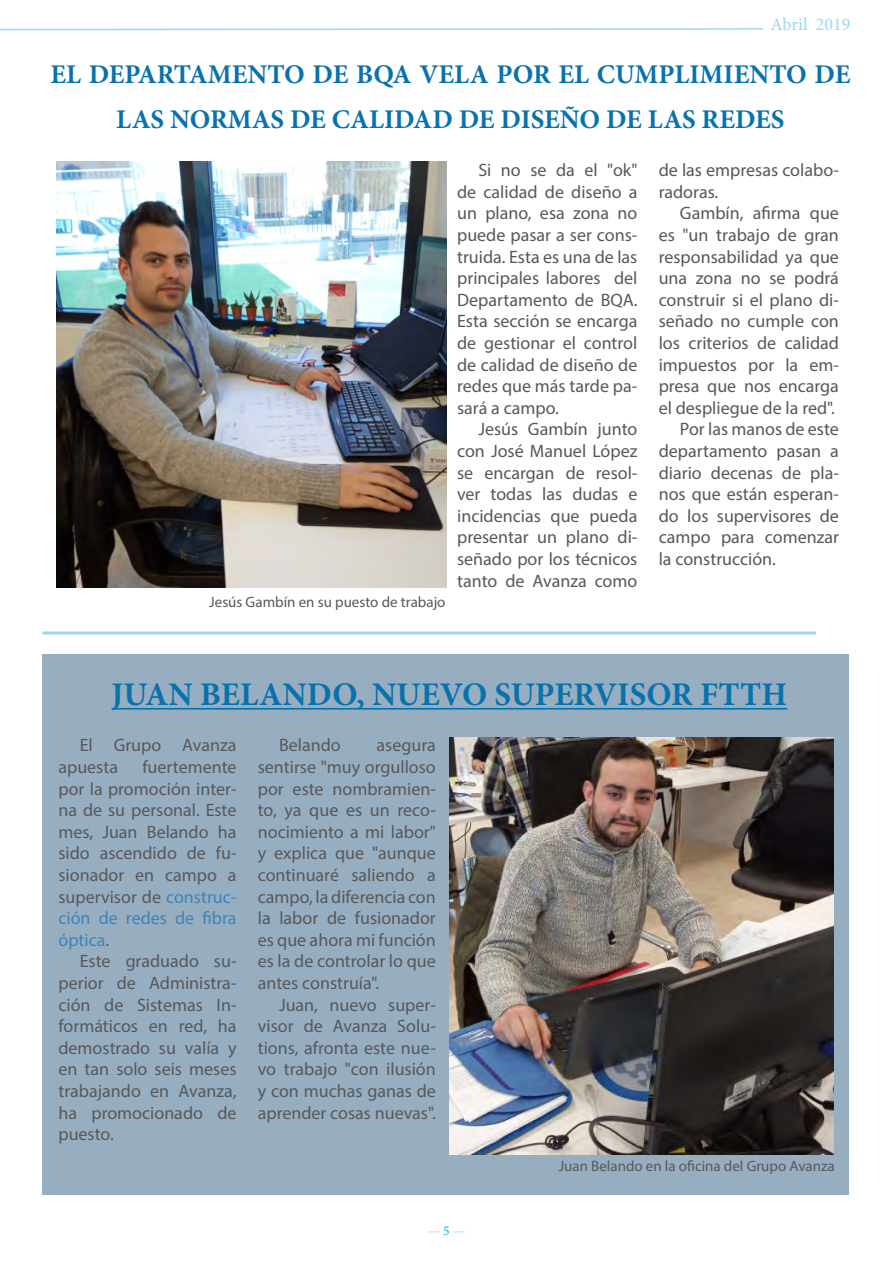
<style>
.page{position:relative;width:893px;height:1263px;background:#fff}
.page>*{position:absolute;margin:0;border:0;box-sizing:border-box;transform-origin:0 0}
.t1{font:700 33px "Minion Pro";color:#0772ac}
.t2{font:700 27px/45px "Minion Pro";color:#0772ac;text-align:center}
.CUERPO{font:18px/21.6px "Myriad Pro";color:#57585a;text-align:justify}
.t3{font:18px "Minion Pro";color:#9dd6f4}
.t4{font:15px "Myriad Pro";color:#57585a}
.t5{font:13.5px "Minion Pro";color:#9dd6f4}
.s1{color:#3d84b9}
.s2{color:#00aae7}
</style>
<div class="page">
<svg style="left:0;top:28px;width:764px;height:3px"></svg>
<hr style="left:43px;top:631px;width:773px;height:3px;background:#9dd6f4">
<div style="left:43px;top:655px;width:806px;height:540px;background:#97aec1"></div>
<img style="left:57px;top:162px;width:389px;height:425px">
<hr style="left:112px;top:708px;width:675px;height:1px;background:#0772ac">
<img style="left:449px;top:738px;width:384px;height:416px">
<p class="t3" style="left:771px;top:12px;width:81px">Abril 2019</p>
<p class="t2" style="left:50px;top:52px;width:802px">EL DEPARTAMENTO DE BQA VELA POR EL CUMPLIMIENTO DE<br>LAS NORMAS DE CALIDAD DE DISEÑO DE LAS REDES</p>
<p class="t4" style="left:209px;top:592px;width:238px">Jesús Gambín en su puesto de trabajo</p>
<p class="CUERPO" style="left:457px;top:159px;width:182px;text-indent:21px">Si no se da el "ok" de calidad de diseño a un plano, esa zona no puede pasar a ser cons&shy;truida. Esta es una de las principales labores del Departamento de BQA.<br>Esta sección se encarga de gestionar el control de calidad de diseño de redes que más tarde pa&shy;sará a campo.</p>
<p class="CUERPO" style="left:457px;top:418px;width:182px;text-indent:21px">Jesús Gambín junto con José Manuel López se encargan de resol&shy;ver todas las dudas e incidencias que pueda presentar un plano di&shy;señado por los técnicos tanto de Avanza como</p>
<p class="CUERPO" style="left:659px;top:159px;width:182px">de las empresas colabo&shy;radoras.</p>
<p class="CUERPO" style="left:659px;top:202px;width:182px;text-indent:21px">Gambín, afirma que es "un trabajo de gran responsabilidad ya que una zona no se podrá construir si el plano di&shy;señado no cumple con los criterios de calidad impuestos por la em&shy;presa que nos encarga el despliegue de la red".</p>
<p class="CUERPO" style="left:659px;top:418px;width:182px;text-indent:21px">Por las manos de este departamento pasan a diario decenas de pla&shy;nos que están esperan&shy;do los supervisores de campo para comenzar la construcción.</p>
<p class="t1" style="left:112px;top:672px;width:677px">JUAN BELANDO, NUEVO SUPERVISOR FTTH</p>
<p class="CUERPO" style="left:58px;top:734px;width:180px;text-indent:21px">El Grupo Avanza apuesta</p>
<p class="CUERPO" style="left:58px;top:756px;width:180px;text-indent:84px">fuertemente por la promoción inter&shy;na de su personal. Este mes, Juan Belando ha sido ascendido de fu&shy;sionador en campo a supervisor de <span class="s1">construc&shy;ción de redes de fibra óptica</span>.</p>
<p class="CUERPO" style="left:58px;top:950px;width:180px;text-indent:21px">Este graduado su&shy;perior de Administra&shy;ción de Sistemas In&shy;formáticos en red, ha demostrado su valía y en tan solo seis meses trabajando en Avanza, ha promocionado de puesto.</p>
<p class="CUERPO" style="left:279px;top:734px;width:63px">Belando</p>
<p class="CUERPO" style="left:258px;top:734px;width:180px;text-indent:119px">asegura sentirse "muy orgulloso por este nombramien&shy;to, ya que es un reco&shy;nocimiento a mi labor" y explica que "aunque continuaré saliendo a campo, la diferencia con la labor de fusionador es que ahora mi función es la de controlar lo que antes construía".</p>
<p class="CUERPO" style="left:258px;top:993px;width:180px;text-indent:21px">Juan, nuevo super&shy;visor de Avanza Solu&shy;tions, afronta este nue&shy;vo trabajo "con ilusión y con muchas ganas de aprender cosas nuevas".</p>
<p class="t5" style="left:428px;top:1221px;width:39px">— <span class="s2">5</span> —</p>
<p class="t4" style="left:559px;top:1157px;width:277px">Juan Belando en la oficina del Grupo Avanza</p>
</div>
